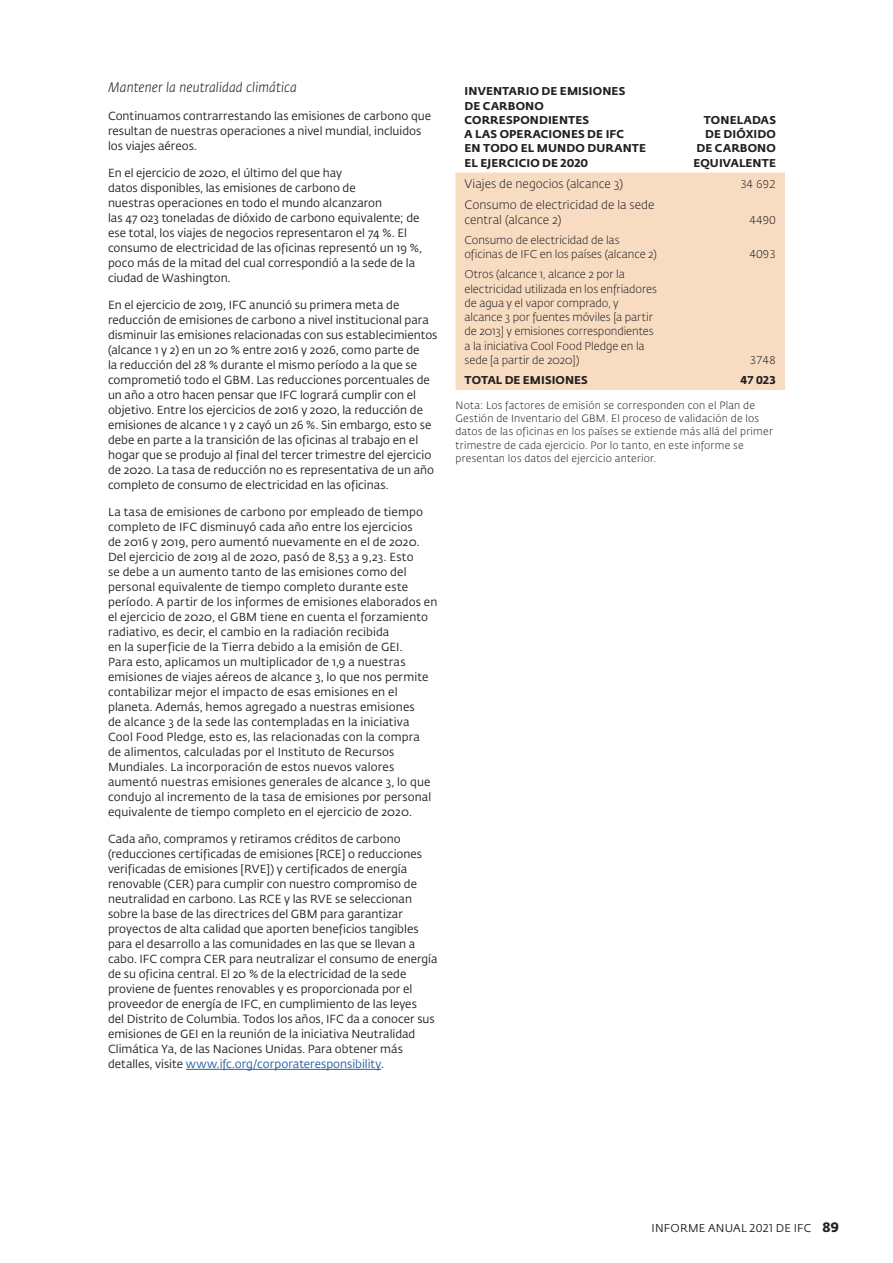
<style>
.page{position:relative;width:893px;height:1263px;background:#fff}
.page>*{position:absolute;margin:0;border:0;box-sizing:border-box;transform-origin:0 0}
.t1{font:italic 300 13.5px "Fedra Sans Std";letter-spacing:.01em;color:#231f20}
.t2{font:300 12px/15px "Fedra Sans Std";color:#231f20}
.t3{font:11.7px/15px "Fedra Sans Std";letter-spacing:.005em;color:#231f20}
.t4{font:300 11.25px/14.2px "Fedra Sans Std";letter-spacing:-.005em;color:#231f20}
.t5{font:700 11.25px/14.2px "Fedra Sans Std";letter-spacing:.015em;color:#231f20}
.t6{font:11.25px "Fedra Sans Std";letter-spacing:.015em;color:#231f20}
.t7{font:300 10.5px/13.2px "Fedra Sans Std";letter-spacing:.02em;color:#231f20}
.s1{color:#215e9f}
.s2{font-weight:700;font-size:13.5px}
</style>
<div class="page">
<hr style="left:186px;top:1069px;width:195px;height:1px;background:#215e9f">
<div style="left:455px;top:172px;width:330px;height:218px;background:#f8dcc2"></div>
<p class="t1" style="left:108px;top:79px;width:190px">Mantener la neutralidad climática</p>
<p class="t3" style="left:108px;top:109px;width:325px">Continuamos contrarrestando las emisiones de carbono que resultan de nuestras operaciones a nivel mundial, incluidos los viajes aéreos.</p>
<p class="t3" style="left:108px;top:166px;width:315px">En el ejercicio de 2020, el último del que hay<br>datos disponibles, las emisiones de carbono de<br>nuestras operaciones en todo el mundo alcanzaron<br>las 47 023 toneladas de dióxido de carbono equivalente; de ese total, los viajes de negocios representaron el 74 %. El consumo de electricidad de las oficinas representó un 19 %, poco más de la mitad del cual correspondió a la sede de la ciudad de Washington.</p>
<p class="t3" style="left:108px;top:298px;width:331px">En el ejercicio de 2019, IFC anunció su primera meta de reducción de emisiones de carbono a nivel institucional para disminuir las emisiones relacionadas con sus establecimientos (alcance 1 y 2) en un 20 % entre 2016 y 2026, como parte de<br>la reducción del 28 % durante el mismo período a la que se comprometió todo el GBM. Las reducciones porcentuales de un año a otro hacen pensar que IFC logrará cumplir con el objetivo. Entre los ejercicios de 2016 y 2020, la reducción de emisiones de alcance 1 y 2 cayó un 26 %. Sin embargo, esto se debe en parte a la transición de las oficinas al trabajo en el hogar que se produjo al final del tercer trimestre del ejercicio de 2020. La tasa de reducción no es representativa de un año completo de consumo de electricidad en las oficinas.</p>
<p class="t3" style="left:108px;top:505px;width:331px">La tasa de emisiones de carbono por empleado de tiempo completo de IFC disminuyó cada año entre los ejercicios<br>de 2016 y 2019, pero aumentó nuevamente en el de 2020.<br>Del ejercicio de 2019 al de 2020, pasó de 8,53 a 9,23. Esto<br>se debe a un aumento tanto de las emisiones como del personal equivalente de tiempo completo durante este período. A partir de los informes de emisiones elaborados en el ejercicio de 2020, el GBM tiene en cuenta el forzamiento radiativo, es decir, el cambio en la radiación recibida<br>en la superficie de la Tierra debido a la emisión de GEI.<br>Para esto, aplicamos un multiplicador de 1,9 a nuestras emisiones de viajes aéreos de alcance 3, lo que nos permite contabilizar mejor el impacto de esas emisiones en el planeta. Además, hemos agregado a nuestras emisiones<br>de alcance 3 de la sede las contempladas en la iniciativa<br>Cool Food Pledge, esto es, las relacionadas con la compra<br>de alimentos, calculadas por el Instituto de Recursos Mundiales. La incorporación de estos nuevos valores aumentó nuestras emisiones generales de alcance 3, lo que condujo al incremento de la tasa de emisiones por personal equivalente de tiempo completo en el ejercicio de 2020.</p>
<p class="t3" style="left:108px;top:831px;width:331px">Cada año, compramos y retiramos créditos de carbono (reducciones certificadas de emisiones [RCE] o reducciones verificadas de emisiones [RVE]) y certificados de energía renovable (CER) para cumplir con nuestro compromiso de neutralidad en carbono. Las RCE y las RVE se seleccionan sobre la base de las directrices del GBM para garantizar proyectos de alta calidad que aporten beneficios tangibles para el desarrollo a las comunidades en las que se llevan a cabo. IFC compra CER para neutralizar el consumo de energía de su oficina central. El 20 % de la electricidad de la sede proviene de fuentes renovables y es proporcionada por el proveedor de energía de IFC, en cumplimiento de las leyes<br>del Distrito de Columbia. Todos los años, IFC da a conocer sus emisiones de GEI en la reunión de la iniciativa Neutralidad Climática Ya, de las Naciones Unidas. Para obtener más detalles, visite <span class="s1">www.ifc.org/corporateresponsibility</span>.</p>
<p class="t5" style="left:465px;top:84px;width:183px">INVENTARIO DE EMISIONES<br>DE CARBONO<br>CORRESPONDIENTES<br>A LAS OPERACIONES DE IFC<br>EN TODO EL MUNDO DURANTE<br>EL EJERCICIO DE 2020</p>
<p class="t5" style="left:693px;top:113px;width:84px;text-align:right">TONELADAS<br>DE DIÓXIDO<br>DE CARBONO<br>EQUIVALENTE</p>
<p class="t2" style="left:464px;top:176px;width:160px">Viajes de negocios (alcance 3)</p>
<p class="t4" style="left:740px;top:177px;width:37px">34 692</p>
<p class="t2" style="left:464px;top:197px;width:192px">Consumo de electricidad de la sede central (alcance 2)</p>
<p class="t4" style="left:749px;top:213px;width:28px">4490</p>
<p class="t4" style="left:464px;top:233px;width:194px">Consumo de electricidad de las oficinas de IFC en los países (alcance 2)</p>
<p class="t4" style="left:464px;top:267px;width:194px">Otros (alcance 1, alcance 2 por la electricidad utilizada en los enfriadores de agua y el vapor comprado, y alcance 3 por fuentes móviles [a partir de 2013] y emisiones correspondientes a la iniciativa Cool Food Pledge en la sede [a partir de 2020])</p>
<p class="t4" style="left:749px;top:247px;width:28px">4093</p>
<p class="t4" style="left:749px;top:353px;width:28px">3748</p>
<p class="t5" style="left:465px;top:373px;width:125px">TOTAL DE EMISIONES</p>
<p class="t5" style="left:740px;top:373px;width:37px">47 023</p>
<p class="t7" style="left:455px;top:399px;width:319px">Nota: Los factores de emisión se corresponden con el Plan de Gestión de Inventario del GBM. El proceso de validación de los datos de las oficinas en los países se extiende más allá del primer trimestre de cada ejercicio. Por lo tanto, en este informe se presentan los datos del ejercicio anterior.</p>
<p class="t6" style="left:652px;top:1221px;width:189px">INFORME ANUAL 2021 DE IFC <span class="s2">89</span></p>
</div>
